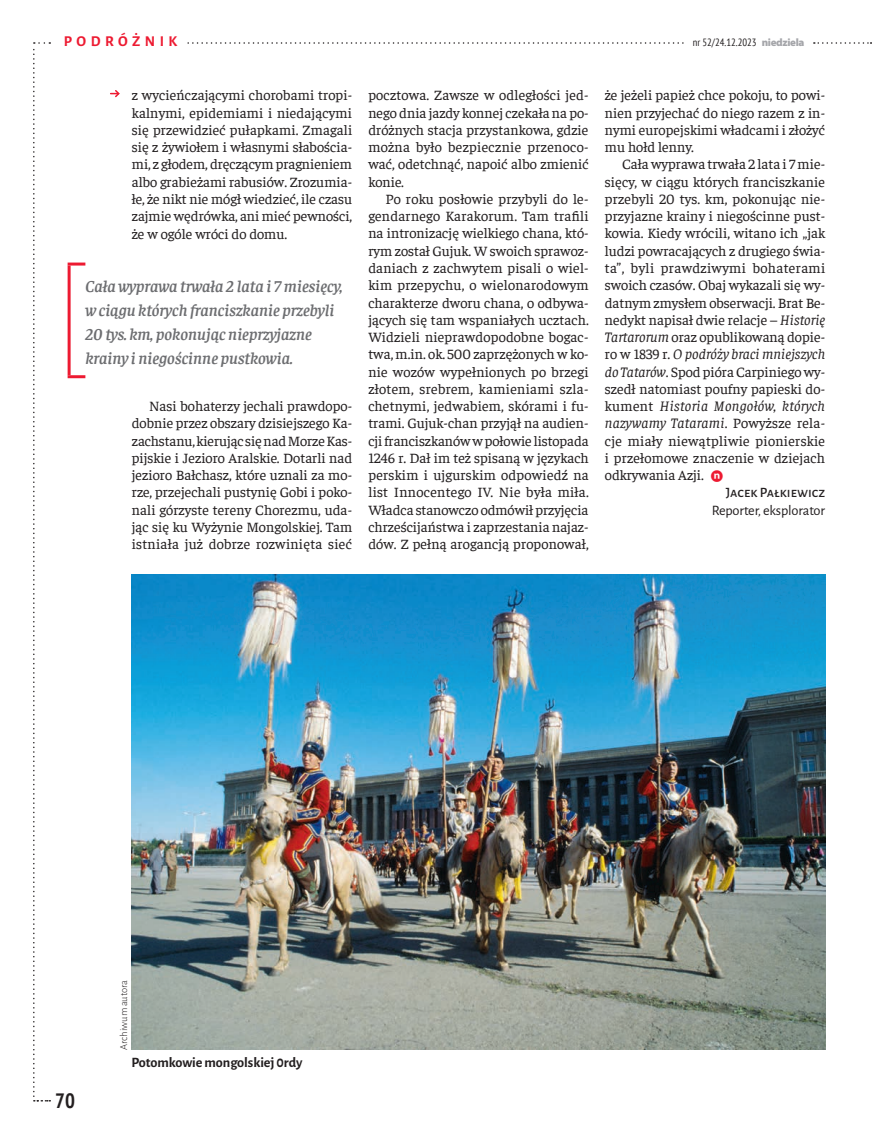
<style>
.page{position:relative;width:872px;height:1136px;background:#fff}
.page>*{position:absolute;margin:0;border:0;box-sizing:border-box;transform-origin:0 0}
.t1{font:700 condensed 20.7px "PT Sans";color:#231f20}
.t2{font:italic 600 16.5px/24px "Faustina";color:#6c6d70}
.t3{font:700 15px "Alegreya Sans";letter-spacing:.295em;color:#ed1a31}
.t4{font:14.4px/17.2px "Faustina";color:#231f20;text-align:justify}
.t5{font:14.4px "Alegreya Sans";letter-spacing:-.01em;color:#231f20}
.t6{font:700 14.25px "Alegreya Sans";letter-spacing:-.005em;color:#231f20}
.t7{font:500 14.25px "Alegreya Sans SC";color:#231f20}
.t8{font:condensed 10.5px "PT Sans";color:#231f20}
.t9{font:300 10.5px "Alegreya Sans";color:#231f20}
.s1{font-family:"Myriad Pro";font-weight:900;font-stretch:normal;font-size:10.8px;color:#a5a6aa}
.s2{font-style:italic}
.s3{font-family:"Mohave Sunday";color:#ed1a31}
</style>
<div class="page">
<svg style="left:187px;top:42px;width:497px;height:2px"></svg>
<svg style="left:814px;top:42px;width:57px;height:2px"></svg>
<svg style="left:33px;top:42px;width:17px;height:1059px"></svg>
<svg style="left:111px;top:90px;width:9px;height:8px"></svg>
<hr style="left:68px;top:262px;width:17px;height:3px;background:#ed1a31">
<hr style="left:68px;top:265px;width:3px;height:110px;background:#ed1a31">
<hr style="left:68px;top:375px;width:17px;height:3px;background:#ed1a31">
<img style="left:132px;top:574px;width:693px;height:475px">
<p class="t3" style="left:64px;top:30px;width:115px">podróżnik</p>
<p class="t8" style="left:693px;top:36px;width:113px">nr 52/24.12.2023 <span class="s1">niedziela</span></p>
<p class="t4" style="left:132px;top:86px;width:222px">z wycieńczającymi chorobami tropi&shy;kalnymi, epidemiami i niedającymi się przewidzieć pułapkami. Zmagali się z żywiołem i własnymi słabościa&shy;mi, z głodem, dręczącym pragnieniem albo grabieżami rabusiów. Zrozumia&shy;łe, że nikt nie mógł wiedzieć, ile czasu zajmie wędrówka, ani mieć pewności, że w ogóle wróci do domu.</p>
<p class="t2" style="left:85px;top:273px;width:259px">Cała wyprawa trwała 2 lata i 7 miesięcy, w ciągu których franciszkanie przebyli 20 tys. km, pokonując nieprzyjazne krainy i niegościnne pustkowia.</p>
<p class="t4" style="left:132px;top:396px;width:222px;text-indent:17px">Nasi bohaterzy jechali prawdopo&shy;dobnie przez obszary dzisiejszego Ka&shy;zachstanu, kierując się nad Morze Kas&shy;pijskie i Jezioro Aralskie. Dotarli nad jezioro Bałchasz, które uznali za mo&shy;rze, przejechali pustynię Gobi i poko&shy;nali górzyste tereny Chorezmu, uda&shy;jąc się ku Wyżynie Mongolskiej. Tam istniała już dobrze rozwinięta sieć</p>
<p class="t4" style="left:368px;top:86px;width:222px">pocztowa. Zawsze w odległości jed&shy;nego dnia jazdy konnej czekała na po&shy;dróżnych stacja przystankowa, gdzie można było bezpiecznie przenoco&shy;wać, odetchnąć, napoić albo zmienić konie.</p>
<p class="t4" style="left:368px;top:189px;width:222px;text-indent:17px">Po roku posłowie przybyli do le&shy;gendarnego Karakorum. Tam trafili na intronizację wielkiego chana, któ&shy;rym został Gujuk. W swoich sprawoz&shy;daniach z zachwytem pisali o wiel&shy;kim przepychu, o wielonarodowym charakterze dworu chana, o odbywa&shy;jących się tam wspaniałych ucztach.<br>Widzieli nieprawdopodobne bogac&shy;twa, m.in. ok. 500 zaprzężonych w ko&shy;nie wozów wypełnionych po brzegi złotem, srebrem, kamieniami szla&shy;chetnymi, jedwabiem, skórami i fu&shy;trami. Gujuk-chan przyjął na audien&shy;cji franciszkanów w połowie listopada 1246 r. Dał im też spisaną w językach perskim i ujgurskim odpowiedź na list Innocentego IV. Nie była miła.<br>Władca stanowczo odmówił przyjęcia chrześcijaństwa i zaprzestania najaz&shy;dów. Z pełną arogancją proponował,</p>
<p class="t4" style="left:605px;top:86px;width:222px">że jeżeli papież chce pokoju, to powi&shy;nien przyjechać do niego razem z in&shy;nymi europejskimi władcami i złożyć mu hołd lenny.</p>
<p class="t4" style="left:605px;top:155px;width:222px;text-indent:17px">Cała wyprawa trwała 2 lata i 7 mie&shy;sięcy, w ciągu których franciszkanie przebyli 20 tys. km, pokonując nie&shy;przyjazne krainy i niegościnne pust&shy;kowia. Kiedy wrócili, witano ich „jak ludzi powracających z drugiego świa&shy;ta”, byli prawdziwymi bohaterami swoich czasów. Obaj wykazali się wy&shy;datnym zmysłem obserwacji. Brat Be&shy;nedykt napisał dwie relacje – <span class="s2">Historię Tartarorum</span> oraz opublikowaną dopie&shy;ro w 1839 r. <span class="s2">O podróży braci mniejszych do Tatarów</span>. Spod pióra Carpiniego wy&shy;szedł natomiast poufny papieski do&shy;kument <span class="s2">Historia Mongołów, których nazywamy Tatarami</span>. Powyższe rela&shy;cje miały niewątpliwie pionierskie i przełomowe znaczenie w dziejach odkrywania Azji. <span class="s3">&gt;&gt;n</span></p>
<p class="t7" style="left:725px;top:483px;width:101px">Jacek Pałkiewicz</p>
<p class="t5" style="left:712px;top:500px;width:115px">Reporter, eksplorator</p>
<h1 class="t1" style="left:55px;top:1086px;width:21px">70</h1>
<p class="t9" style="left:117px;top:1049px;width:71px;rotate:-90deg">Archiwum autora</p>
<p class="t6" style="left:131px;top:1051px;width:172px">Potomkowie mongolskiej 0rdy</p>
</div>
